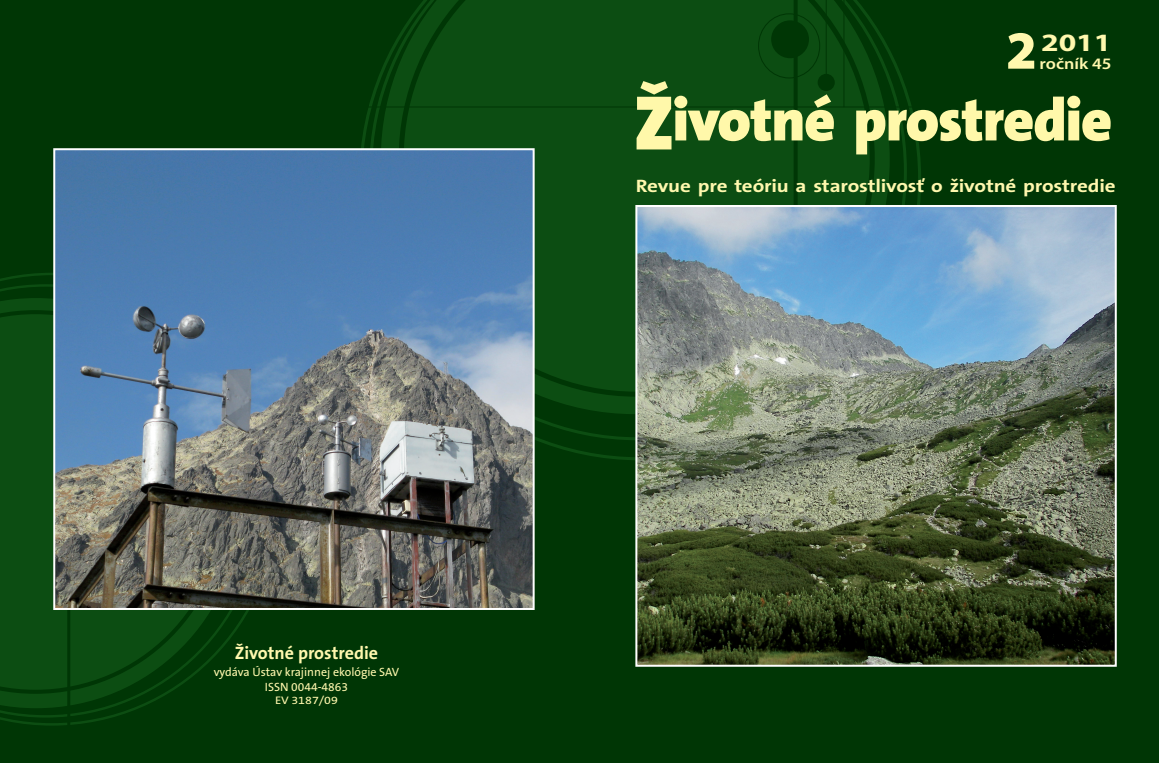
<style>
.page{position:relative;width:1159px;height:763px;background:#fff}
.page>*{position:absolute;margin:0;border:0;box-sizing:border-box;transform-origin:0 0}
.t1{font:900 60px "The Sans B W9";letter-spacing:-.02em;color:#fff8aa}
.t2{font:900 54px "Myriad Pro";color:#fff8ae}
.t3{font:700 25px "Myriad Pro";color:#fff8ae;scale:1.27 1}
.t4{font:700 18px "The Sans B W7";letter-spacing:-.01em;color:#fff8ae;scale:1.17 1}
.t5{font:700 18px "The Sans B W7";letter-spacing:-.01em;color:#fff8ae}
.t6{font:600 16px "Myriad Pro";color:#fff8ae;scale:1.13 1}
.t7{font:12px/14.4px "The Sans B W5 Plain";color:#fff8ae;text-align:center}
.t8{font:11px "The Sans B W5 Plain";color:#fff8ae;scale:1.13 1}
.s1{font-size:78px}
</style>
<div class="page">
<div style="left:0;top:0;width:1159px;height:762px;background:#003605"></div>
<svg style="left:369px;top:51px;width:538px;height:389px"></svg>
<svg style="left:381px;top:25px;width:509px;height:389px;fill:#0c4d12"></svg>
<div style="left:399px;top:0;width:476px;height:396px;background:#0c4d12"></div>
<div style="left:771px;top:20px;width:38px;height:38px;background:#003605;border-radius:50%"></div>
<div style="left:758px;top:13px;width:62px;height:65px;border:1px solid #003605;border-radius:50%"></div>
<div style="left:818px;top:74px;width:17px;height:17px;background:#003605;border-radius:50%"></div>
<hr style="left:826px;top:0;width:1px;height:78px;background:#003605">
<hr style="left:843px;top:0;width:1px;height:107px;background:#003605">
<hr style="left:794px;top:0;width:4px;height:267px;background:#003605">
<hr style="left:98px;top:106px;width:838px;height:1px;background:#003605">
<svg style="left:0;top:284px;width:262px;height:433px"></svg>
<svg style="left:0;top:298px;width:241px;height:409px"></svg>
<svg style="left:0;top:310px;width:227px;height:383px;background:#0b4a11"></svg>
<hr style="left:67px;top:135px;width:3px;height:627px;background:#003605">
<img style="left:638px;top:208px;width:476px;height:455px">
<div style="left:635px;top:205px;width:482px;height:461px;border:2px solid #fff"></div>
<img style="left:56px;top:151px;width:476px;height:455px">
<div style="left:53px;top:148px;width:482px;height:461px;border:2px solid #fff"></div>
<p class="t5" style="left:235px;top:641px;width:145px">Životné prostredie</p>
<p class="t7" style="left:214px;top:664px;width:187px">vydáva Ústav krajinnej ekológie SAV<br>ISSN 0044-4863</p>
<p class="t8" style="left:275px;top:692px;width:57px">EV 3187/09</p>
<h2 class="t2" style="left:1006px;top:14px;width:32px">2</h2>
<h3 class="t3" style="left:1041px;top:26px;width:57px">2011</h3>
<p class="t6" style="left:1040px;top:53px;width:65px">ročník 45</p>
<h1 class="t1" style="left:633px;top:81px;width:481px"><span class="s1">Ž</span>ivotné prostredie</h1>
<p class="t4" style="left:636px;top:175px;width:412px">Revue pre teóriu a starostlivosť o životné prostredie</p>
</div>
